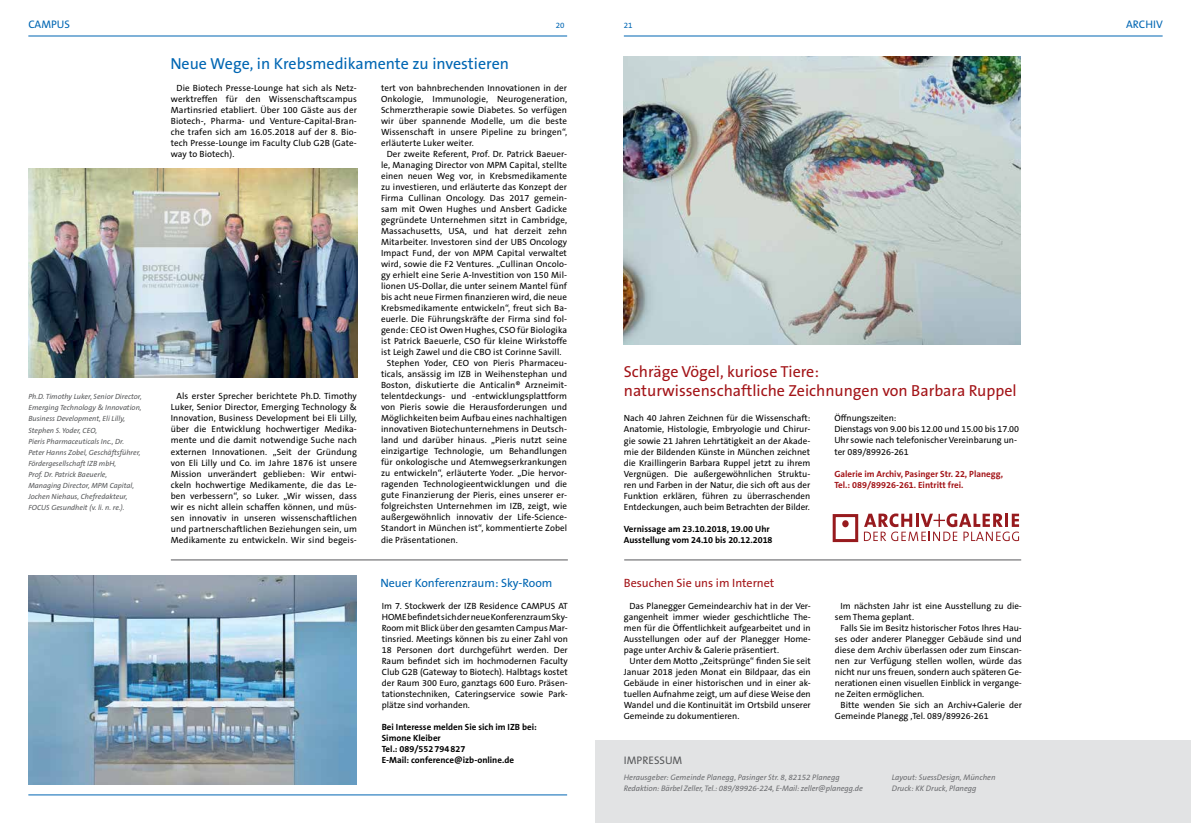
<style>
.page{position:relative;width:1191px;height:823px;background:#fff}
.page>*{position:absolute;margin:0;border:0;box-sizing:border-box;transform-origin:0 0}
.t1{font:16px/19px "The Sans B5 Plain";color:#a31418}
.t2{font:16px "The Sans B5 Plain";color:#0066b3}
.t3{font:12px "The Sans B5 Plain";color:#0066b3}
.t4{font:12px "The Sans B5 Plain";color:#a31418}
.t5{font:11px "The Sans B5 Plain";color:#0066b3}
.t6{font:11px "The Sans B5 Plain";color:#58595b}
.t7{font:9px/11px "The Sans B5 Plain";letter-spacing:.01em;color:#000;text-align:justify}
.t8{font:700 9px/11px "The Sans B7";color:#000}
.t9{font:700 9px/11px "The Sans B7";color:#a31418}
.t10{font:italic 8px/11px "The Sans B5 Plain";color:#6d6e71}
.t11{font:8px "The Sans B5 Plain";color:#0066b3}
.t12{font:italic 7.5px/11px "The Sans B5 Plain";color:#58595b}
</style>
<div class="page">
<div style="left:595px;top:740px;width:596px;height:82px;background:#e2e3e4"></div>
<hr style="left:624px;top:36px;width:538px;height:1px;background:#0066b3">
<hr style="left:28px;top:36px;width:539px;height:1px;background:#0066b3">
<hr style="left:28px;top:794px;width:539px;height:1px;background:#0066b3">
<img style="left:28px;top:168px;width:329px;height:209px">
<img style="left:28px;top:575px;width:328px;height:208px">
<hr style="left:171px;top:559px;width:397px;height:1px;background:#58595b">
<svg style="left:864px;top:513px;width:155px;height:28px"></svg>
<div style="left:832px;top:513px;width:26px;height:28px;border:3px solid #971a1e"></div>
<div style="left:842px;top:520px;width:6px;height:7px;background:#971a1e;border-radius:50%"></div>
<img style="left:624px;top:57px;width:397px;height:287px">
<hr style="left:624px;top:559px;width:397px;height:1px;background:#58595b">
<p class="t5" style="left:28px;top:19px;width:43px">CAMPUS</p>
<p class="t11" style="left:556px;top:21px;width:10px">20</p>
<p class="t11" style="left:624px;top:21px;width:10px">21</p>
<p class="t5" style="left:1126px;top:19px;width:38px">ARCHIV</p>
<p class="t12" style="left:28px;top:391px;width:115px">Ph.D. Timothy Luker, Senior Director,<br>Emerging Technology &amp; Innovation,<br>Business Development, Eli Lilly,<br>Stephen S. Yoder, CEO,<br>Pieris Pharmaceuticals Inc., Dr.<br>Peter Hanns Zobel, Geschäftsführer,<br>Fördergesellschaft IZB mbH,<br>Prof. Dr. Patrick Baeuerle,<br>Managing Director, MPM Capital,<br>Jochen Niehaus, Chefredakteur,<br>FOCUS Gesundheit (v. li. n. re.).</p>
<h1 class="t2" style="left:170px;top:55px;width:340px">Neue Wege, in Krebsmedikamente zu investieren</h1>
<p class="t7" style="left:171px;top:83px;width:188px;text-indent:6px">Die Biotech Presse-Lounge hat sich als Netz&shy;werktreffen für den Wissenschaftscampus Martinsried etabliert. Über 100 Gäste aus der Biotech-, Pharma- und Venture-Capital-Bran&shy;che trafen sich am 16.05.2018 auf der 8. Bio&shy;tech Presse-Lounge im Faculty Club G2B (Gate&shy;way to Biotech).</p>
<p class="t7" style="left:171px;top:391px;width:188px;text-indent:6px">Als erster Sprecher berichtete Ph.D. Timothy Luker, Senior Director, Emerging Technology &amp; Innovation, Business Development bei Eli Lilly, über die Entwicklung hochwertiger Medika&shy;mente und die damit notwendige Suche nach externen Innovationen. „Seit der Gründung von Eli Lilly und Co. im Jahre 1876 ist unsere Mission unverändert geblieben: Wir entwi&shy;ckeln hochwertige Medikamente, die das Le&shy;ben verbessern“, so Luker. „Wir wissen, dass wir es nicht allein schaffen können, und müs&shy;sen innovativ in unseren wissenschaftlichen und partnerschaftlichen Beziehungen sein, um Medikamente zu entwickeln. Wir sind begeis-</p>
<p class="t7" style="left:381px;top:83px;width:188px">tert von bahnbrechenden Innovationen in der Onkologie, Immunologie, Neurogeneration, Schmerztherapie sowie Diabetes. So verfügen wir über spannende Modelle, um die beste Wissenschaft in unsere Pipeline zu bringen“, erläuterte Luker weiter.</p>
<p class="t7" style="left:387px;top:149px;width:182px">Der zweite Referent, Prof. Dr. Patrick Baeuer-</p>
<p class="t7" style="left:381px;top:160px;width:188px">le, Managing Director von MPM Capital, stellte</p>
<p class="t7" style="left:381px;top:171px;width:188px">einen neuen Weg vor, in Krebsmedikamente</p>
<p class="t7" style="left:381px;top:182px;width:188px">zu investieren, und erläuterte das Konzept der</p>
<p class="t7" style="left:381px;top:193px;width:188px">Firma Cullinan Oncology. Das 2017 gemein-</p>
<p class="t7" style="left:381px;top:204px;width:188px">sam mit Owen Hughes und Ansbert Gadicke</p>
<p class="t7" style="left:381px;top:215px;width:188px">gegründete Unternehmen sitzt in Cambridge,</p>
<p class="t7" style="left:381px;top:226px;width:188px">Massachusetts, USA, und hat derzeit zehn</p>
<p class="t7" style="left:381px;top:237px;width:188px">Mitarbeiter. Investoren sind der UBS Oncology</p>
<p class="t7" style="left:381px;top:248px;width:187px">Impact Fund, der von MPM Capital verwaltet</p>
<p class="t7" style="left:381px;top:259px;width:188px">wird, sowie die F2 Ventures. „Cullinan Oncolo-</p>
<p class="t7" style="left:381px;top:270px;width:188px">gy erhielt eine Serie A-Investition von 150 Mil-</p>
<p class="t7" style="left:381px;top:281px;width:188px">lionen US-Dollar, die unter seinem Mantel fünf</p>
<p class="t7" style="left:381px;top:292px;width:188px">bis acht neue Firmen finanzieren wird, die neue</p>
<p class="t7" style="left:381px;top:303px;width:188px">Krebsmedikamente entwickeln“, freut sich Ba-</p>
<p class="t7" style="left:381px;top:314px;width:188px">euerle. Die Führungskräfte der Firma sind fol-</p>
<p class="t7" style="left:381px;top:325px;width:188px">gende: CEO ist Owen Hughes, CSO für Biologika</p>
<p class="t7" style="left:381px;top:336px;width:188px">ist Patrick Baeuerle, CSO für kleine Wirkstoffe</p>
<p class="t7" style="left:381px;top:347px;width:182px">ist Leigh Zawel und die CBO ist Corinne Savill.</p>
<p class="t7" style="left:387px;top:358px;width:182px">Stephen Yoder, CEO von Pieris Pharmaceu-</p>
<p class="t7" style="left:381px;top:369px;width:188px">ticals, ansässig im IZB in Weihenstephan und</p>
<p class="t7" style="left:381px;top:380px;width:188px">Boston, diskutierte die Anticalin® Arzneimit-</p>
<p class="t7" style="left:381px;top:391px;width:188px">telentdeckungs- und -entwicklungsplattform</p>
<p class="t7" style="left:381px;top:402px;width:188px">von Pieris sowie die Herausforderungen und</p>
<p class="t7" style="left:381px;top:413px;width:188px">Möglichkeiten beim Aufbau eines nachhaltigen</p>
<p class="t7" style="left:381px;top:424px;width:188px">innovativen Biotechunternehmens in Deutsch-</p>
<p class="t7" style="left:381px;top:435px;width:188px">land und darüber hinaus. „Pieris nutzt seine</p>
<p class="t7" style="left:381px;top:446px;width:188px">einzigartige Technologie, um Behandlungen</p>
<p class="t7" style="left:381px;top:457px;width:188px">für onkologische und Atemwegserkrankungen</p>
<p class="t7" style="left:381px;top:468px;width:188px">zu entwickeln“, erläuterte Yoder. „Die hervor-</p>
<p class="t7" style="left:381px;top:479px;width:188px">ragenden Technologieentwicklungen und die</p>
<p class="t7" style="left:381px;top:490px;width:188px">gute Finanzierung der Pieris, eines unserer er-</p>
<p class="t7" style="left:381px;top:501px;width:188px">folgreichsten Unternehmen im IZB, zeigt, wie</p>
<p class="t7" style="left:381px;top:512px;width:188px">außergewöhnlich innovativ der Life-Science-</p>
<p class="t7" style="left:381px;top:523px;width:188px">Standort in München ist“, kommentierte Zobel</p>
<p class="t7" style="left:381px;top:534px;width:78px">die Präsentationen.</p>
<h2 class="t3" style="left:380px;top:576px;width:174px">Neuer Konferenzraum: Sky-Room</h2>
<p class="t7" style="left:382px;top:600px;width:188px">Im 7. Stockwerk der IZB Residence CAMPUS AT HOME befindet sich der neue Konferenzraum Sky-Room mit Blick über den gesamten Campus Mar&shy;tinsried. Meetings können bis zu einer Zahl von 18 Personen dort durchgeführt werden. Der Raum befindet sich im hochmodernen Faculty Club G2B (Gateway to Biotech). Halbtags kostet der Raum 300 Euro, ganztags 600 Euro. Präsen&shy;tationstechniken, Cateringservice sowie Park&shy;plätze sind vorhanden.</p>
<p class="t8" style="left:382px;top:721px;width:157px">Bei Interesse melden Sie sich im IZB bei:<br>Simone Kleiber<br>Tel.: 089/552794827<br>E-Mail: conference@izb-online.de</p>
<h1 class="t1" style="left:624px;top:363px;width:394px">Schräge Vögel, kuriose Tiere:<br>naturwissenschaftliche Zeichnungen von Barbara Ruppel</h1>
<p class="t7" style="left:624px;top:413px;width:188px">Nach 40 Jahren Zeichnen für die Wissenschaft:<br>Anatomie, Histologie, Embryologie und Chirur&shy;gie sowie 21 Jahren Lehrtätigkeit an der Akade&shy;mie der Bildenden Künste in München zeichnet die Kraillingerin Barbara Ruppel jetzt zu ihrem Vergnügen. Die außergewöhnlichen Struktu&shy;ren und Farben in der Natur, die sich oft aus der Funktion erklären, führen zu überraschenden Entdeckungen, auch beim Betrachten der Bilder.</p>
<p class="t8" style="left:624px;top:523px;width:150px">Vernissage am 23.10.2018, 19.00 Uhr<br>Ausstellung vom 24.10 bis 20.12.2018</p>
<h2 class="t4" style="left:624px;top:576px;width:152px">Besuchen Sie uns im Internet</h2>
<p class="t7" style="left:624px;top:600px;width:188px;text-indent:6px">Das Planegger Gemeindearchiv hat in der Ver&shy;gangenheit immer wieder geschichtliche The&shy;men für die Öffentlichkeit aufgearbeitet und in Ausstellungen oder auf der Planegger Home&shy;page unter Archiv &amp; Galerie präsentiert.</p>
<p class="t7" style="left:624px;top:655px;width:188px;text-indent:6px">Unter dem Motto „Zeitsprünge“ finden Sie seit Januar 2018 jeden Monat ein Bildpaar, das ein Gebäude in einer historischen und in einer ak&shy;tuellen Aufnahme zeigt, um auf diese Weise den Wandel und die Kontinuität im Ortsbild unserer Gemeinde zu dokumentieren.</p>
<p class="t7" style="left:834px;top:413px;width:186px;text-align:left">Öffnungszeiten:<br>Dienstags von 9.00 bis 12.00 und 15.00 bis 17.00<br>Uhr sowie nach telefonischer Vereinbarung un&shy;ter 089/89926-261</p>
<p class="t9" style="left:834px;top:468px;width:170px">Galerie im Archiv, Pasinger Str. 22, Planegg,<br>Tel.: 089/89926-261. Eintritt frei.</p>
<p class="t7" style="left:835px;top:600px;width:188px;text-indent:6px">Im nächsten Jahr ist eine Ausstellung zu die&shy;sem Thema geplant.</p>
<p class="t7" style="left:835px;top:622px;width:188px;text-indent:6px">Falls Sie im Besitz historischer Fotos Ihres Hau&shy;ses oder anderer Planegger Gebäude sind und diese dem Archiv überlassen oder zum Einscan&shy;nen zur Verfügung stellen wollen, würde das nicht nur uns freuen, sondern auch späteren Ge&shy;nerationen einen visuellen Einblick in vergange&shy;ne Zeiten ermöglichen.</p>
<p class="t7" style="left:835px;top:699px;width:188px;text-indent:6px">Bitte wenden Sie sich an Archiv+Galerie der<br>Gemeinde Planegg ,Tel. 089/89926-261</p>
<p class="t6" style="left:624px;top:753px;width:60px">IMPRESSUM</p>
<p class="t10" style="left:624px;top:772px;width:240px">Herausgeber: Gemeinde Planegg, Pasinger Str. 8, 82152 Planegg<br>Redaktion: Bärbel Zeller, Tel.: 089/89926-224, E-Mail: zeller@planegg.de</p>
<p class="t10" style="left:891px;top:772px;width:105px">Layout: SuessDesign, München<br>Druck: KK Druck, Planegg</p>
</div>
